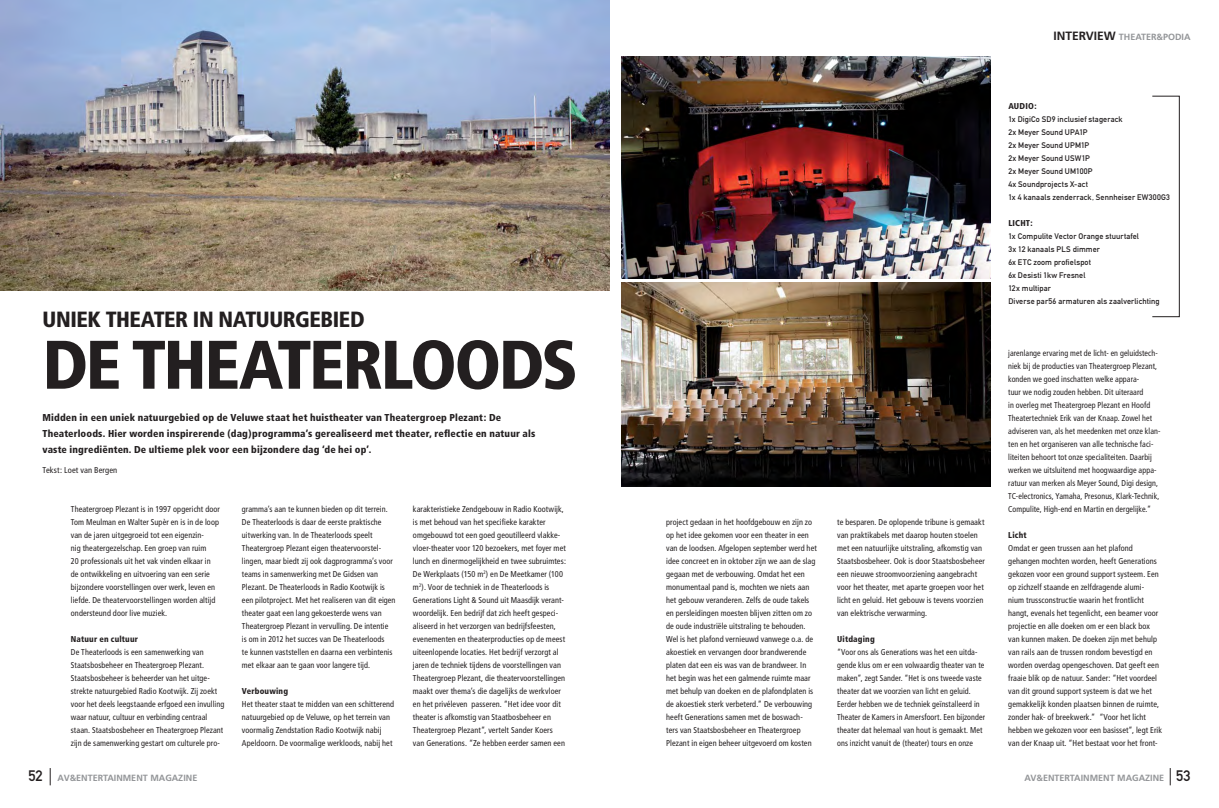
<style>
.page{position:relative;width:1219px;height:808px;background:#fff}
.page>*{position:absolute;margin:0;border:0;box-sizing:border-box;transform-origin:0 0}
.t1{font:900 condensed 68.6px "Frutiger";letter-spacing:-.035em;color:#231f20}
.t2{font:900 condensed 22px "Frutiger";letter-spacing:-.015em;color:#231f20}
.t3{font:900 condensed 10px/16px "Frutiger";letter-spacing:.015em;color:#231f20}
.t4{font:700 9px "Frutiger";color:#939598}
.t5{font:condensed 8.5px/13px "Frutiger";letter-spacing:.01em;color:#231f20}
.t6{font:condensed 8.5px/13px "Frutiger";letter-spacing:.01em;color:#231f20;scale:.94 1}
.t7{font:condensed 8.5px/13px "Frutiger";letter-spacing:.01em;color:#231f20;scale:.96 1}
.t8{font:900 condensed 8.5px "Frutiger";letter-spacing:.02em;color:#231f20}
.t9{font:8px/13px "DIN Mittelschrift";letter-spacing:.015em;color:#231f20}
.s1{font-family:"DIN Mittelschrift";font-weight:400;font-size:15px;color:#231f20}
.s2{font-size:12px;color:#231f20}
</style>
<div class="page">
<svg style="left:50px;top:768px;width:1px;height:17px"></svg>
<svg style="left:1170px;top:768px;width:1px;height:17px"></svg>
<img style="left:0;top:0;width:609px;height:290px">
<img style="left:621px;top:57px;width:369px;height:222px">
<img style="left:621px;top:283px;width:369px;height:203px">
<h2 class="t2" style="left:43px;top:311px;width:324px">UNIEK THEATER IN NATUURGEBIED</h2>
<h1 class="t1" style="left:43px;top:337px;width:537px">DE THEATERLOODS</h1>
<p class="t3" style="left:43px;top:410px;width:494px">Midden in een uniek natuurgebied op de Veluwe staat het huistheater van Theatergroep Plezant: De<br>Theaterloods. Hier worden inspirerende (dag)programma’s gerealiseerd met theater, reflectie en natuur als vaste ingrediënten. De ultieme plek voor een bijzondere dag ‘de hei op’.</p>
<p class="t5" style="left:43px;top:464px;width:76px">Tekst: Loet van Bergen</p>
<p class="t5" style="left:71px;top:503px;width:151px">Theatergroep Plezant is in 1997 opgericht door Tom Meulman en Walter Supèr en is in de loop van de jaren uitgegroeid tot een eigenzin-<br>nig theatergezelschap. Een groep van ruim<br>20 professionals uit het vak vinden elkaar in de ontwikkeling en uitvoering van een serie bijzondere voorstellingen over werk, leven en liefde. De theatervoorstellingen worden altijd ondersteund door live muziek.</p>
<p class="t8" style="left:71px;top:635px;width:69px">Natuur en cultuur</p>
<p class="t7" style="left:71px;top:646px;width:161px">De Theaterloods is een samenwerking van Staatsbosbeheer en Theatergroep Plezant.<br>Staatsbosbeheer is beheerder van het uitge&shy;strekte natuurgebied Radio Kootwijk. Zij zoekt voor het deels leegstaande erfgoed een invulling waar natuur, cultuur en verbinding centraal staan. Staatsbosbeheer en Theatergroep Plezant zijn de samenwerking gestart om culturele pro-</p>
<p class="t4" style="left:28px;top:774px;width:170px"><span class="s1">52</span> AV&amp;ENTERTAINMENT MAGAZINE</p>
<p class="t7" style="left:242px;top:503px;width:162px">gramma’s aan te kunnen bieden op dit terrein.<br>De Theaterloods is daar de eerste praktische uitwerking van. In de Theaterloods speelt Theatergroep Plezant eigen theatervoorstel&shy;lingen, maar biedt zij ook dagprogramma’s voor teams in samenwerking met De Gidsen van Plezant. De Theaterloods in Radio Kootwijk is een pilotproject. Met het realiseren van dit eigen theater gaat een lang gekoesterde wens van Theatergroep Plezant in vervulling. De intentie<br>is om in 2012 het succes van De Theaterloods<br>te kunnen vaststellen en daarna een verbintenis met elkaar aan te gaan voor langere tijd.</p>
<p class="t8" style="left:242px;top:688px;width:48px">Verbouwing</p>
<p class="t5" style="left:242px;top:698px;width:154px">Het theater staat te midden van een schitterend natuurgebied op de Veluwe, op het terrein van voormalig Zendstation Radio Kootwijk nabij Apeldoorn. De voormalige werkloods, nabij het</p>
<p class="t5" style="left:413px;top:503px;width:155px">karakteristieke Zendgebouw in Radio Kootwijk, is met behoud van het specifieke karakter omgebouwd tot een goed geoutilleerd vlakke&shy;vloer-theater voor 120 bezoekers, met foyer met lunch en dinermogelijkheid en twee subruimtes:<br>De Werkplaats (150 m<sup>2</sup>) en De Meetkamer (100 m<sup>2</sup>). Voor de techniek in de Theaterloods is Generations Light &amp; Sound uit Maasdijk verant&shy;woordelijk. Een bedrijf dat zich heeft gespeci&shy;aliseerd in het verzorgen van bedrijfsfeesten, evenementen en theaterproducties op de meest uiteenlopende locaties. Het bedrijf verzorgt al jaren de techniek tijdens de voorstellingen van Theatergroep Plezant, die theatervoorstellingen maakt over thema’s die dagelijks de werkvloer en het privéleven passeren. “Het idee voor dit theater is afkomstig van Staatbosbeheer en Theatergroep Plezant”, vertelt Sander Koers van Generations. “Ze hebben eerder samen een</p>
<p class="t4" style="left:1053px;top:33px;width:139px"><span class="s2">INTERVIEW</span> THEATER&amp;PODIA</p>
<p class="t5" style="left:666px;top:516px;width:152px">project gedaan in het hoofdgebouw en zijn zo op het idee gekomen voor een theater in een van de loodsen. Afgelopen september werd het idee concreet en in oktober zijn we aan de slag gegaan met de verbouwing. Omdat het een monumentaal pand is, mochten we niets aan het gebouw veranderen. Zelfs de oude takels en persleidingen moesten blijven zitten om zo de oude industriële uitstraling te behouden.<br>Wel is het plafond vernieuwd vanwege o.a. de akoestiek en vervangen door brandwerende platen dat een eis was van de brandweer. In het begin was het een galmende ruimte maar met behulp van doeken en de plafondplaten is de akoestiek sterk verbeterd.” De verbouwing heeft Generations samen met de boswach&shy;ters van Staatsbosbeheer en Theatergroep Plezant in eigen beheer uitgevoerd om kosten</p>
<p class="t5" style="left:837px;top:516px;width:149px">te besparen. De oplopende tribune is gemaakt van praktikabels met daarop houten stoelen met een natuurlijke uitstraling, afkomstig van Staatsbosbeheer. Ook is door Staatsbosbeheer een nieuwe stroomvoorziening aangebracht voor het theater, met aparte groepen voor het licht en geluid. Het gebouw is tevens voorzien van elektrische verwarming.</p>
<p class="t8" style="left:837px;top:635px;width:39px">Uitdaging</p>
<p class="t6" style="left:837px;top:646px;width:159px">“Voor ons als Generations was het een uitda&shy;gende klus om er een volwaardig theater van te maken”, zegt Sander. “Het is ons tweede vaste theater dat we voorzien van licht en geluid.<br>Eerder hebben we de techniek geïnstalleerd in Theater de Kamers in Amersfoort. Een bijzonder theater dat helemaal van hout is gemaakt. Met ons inzicht vanuit de (theater) tours en onze</p>
<p class="t8" style="left:1008px;top:103px;width:30px">AUDIO:</p>
<p class="t9" style="left:1008px;top:113px;width:163px">1x DigiCo SD9 inclusief stagerack<br>2x Meyer Sound UPA1P<br>2x Meyer Sound UPM1P<br>2x Meyer Sound USW1P<br>2x Meyer Sound UM100P<br>4x Soundprojects X-act<br>1x 4 kanaals zenderrack, Sennheiser EW300G3</p>
<p class="t8" style="left:1008px;top:220px;width:26px">LICHT:</p>
<p class="t9" style="left:1008px;top:230px;width:153px">1x Compulite Vector Orange stuurtafel<br>3x 12 kanaals PLS dimmer<br>6x ETC zoom profielspot<br>6x Desisti 1kw Fresnel<br>12x multipar<br>Diverse par56 armaturen als zaalverlichting</p>
<p class="t6" style="left:1008px;top:347px;width:163px">jarenlange ervaring met de licht- en geluidstech&shy;niek bij de producties van Theatergroep Plezant, konden we goed inschatten welke appara-<br>tuur we nodig zouden hebben. Dit uiteraard<br>in overleg met Theatergroep Plezant en Hoofd Theatertechniek Erik van der Knaap. Zowel het adviseren van, als het meedenken met onze klan&shy;ten en het organiseren van alle technische faci&shy;liteiten behoort tot onze specialiteiten. Daarbij werken we uitsluitend met hoogwaardige appa&shy;ratuur van merken als Meyer Sound, Digi design, TC-electronics, Yamaha, Presonus, Klark-Technik, Compulite, High-end en Martin en dergelijke.”</p>
<p class="t8" style="left:1008px;top:532px;width:20px">Licht</p>
<p class="t5" style="left:1008px;top:542px;width:155px">Omdat er geen trussen aan het plafond gehangen mochten worden, heeft Generations gekozen voor een ground support systeem. Een op zichzelf staande en zelfdragende alumi&shy;nium trussconstructie waarin het frontlicht hangt, evenals het tegenlicht, een beamer voor projectie en alle doeken om er een black box van kunnen maken. De doeken zijn met behulp van rails aan de trussen rondom bevestigd en worden overdag opengeschoven. Dat geeft een fraaie blik op de natuur. Sander: “Het voordeel van dit ground support systeem is dat we het gemakkelijk konden plaatsen binnen de ruimte, zonder hak- of breekwerk.” “Voor het licht hebben we gekozen voor een basisset”, legt Erik van der Knaap uit. “Het bestaat voor het front-</p>
<p class="t4" style="left:1024px;top:774px;width:168px">AV&amp;ENTERTAINMENT MAGAZINE <span class="s1">53</span></p>
</div>
